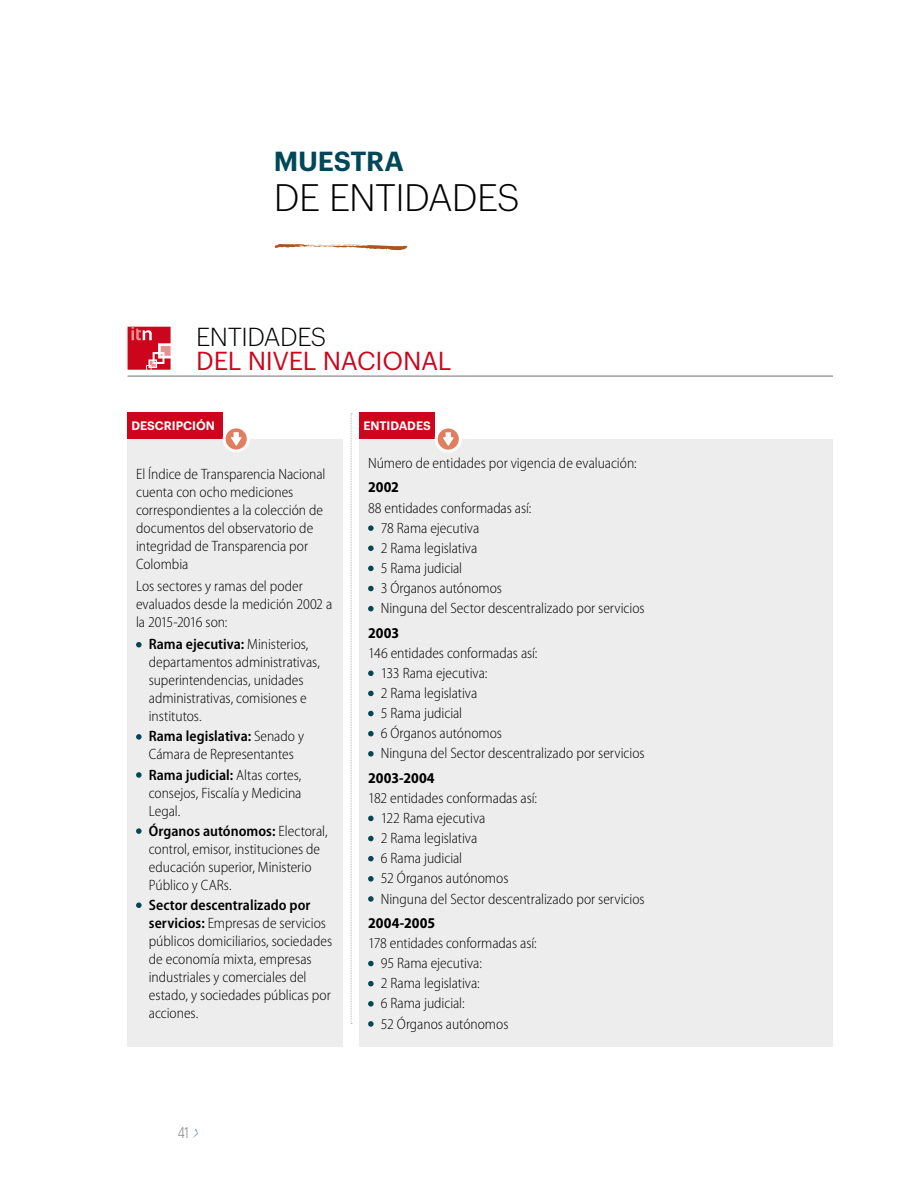
<style>
.page{position:relative;width:918px;height:1188px;background:#fff}
.page>*{position:absolute;margin:0;border:0;box-sizing:border-box;transform-origin:0 0}
.t1{font:300 37.5px "Graphik";letter-spacing:-.02em;color:#000}
.t2{font:600 27px "Graphik";letter-spacing:-.01em;color:#004857}
.t3{font:25.5px "Graphik";letter-spacing:-.015em;color:#cc051d}
.t4{font:300 25.5px "Graphik";letter-spacing:-.02em;color:#000}
.t5{font:300 semi-condensed 15px/18px "Myriad Pro";color:#000}
.t6{font:700 semi-condensed 15px "Myriad Pro";letter-spacing:-.005em;color:#000}
.t7{font:300 15px "Graphik";color:#707172;scale:.8 1}
.t8{font:600 12px "Graphik";letter-spacing:-.005em;color:#fff}
.s1{font-weight:600}
</style>
<div class="page">
<svg style="left:192px;top:1129px;width:6px;height:9px"></svg>
<svg style="left:275px;top:244px;width:132px;height:6px"></svg>
<div style="left:128px;top:439px;width:215px;height:607px;background:#eeeded"></div>
<svg style="left:136px;top:642px;width:6px;height:5px"></svg>
<svg style="left:136px;top:734px;width:6px;height:6px"></svg>
<svg style="left:136px;top:772px;width:6px;height:6px"></svg>
<svg style="left:136px;top:828px;width:6px;height:6px"></svg>
<svg style="left:136px;top:902px;width:6px;height:6px"></svg>
<div style="left:360px;top:439px;width:473px;height:607px;background:#eeeded"></div>
<svg style="left:368px;top:525px;width:6px;height:6px"></svg>
<svg style="left:368px;top:546px;width:6px;height:5px"></svg>
<svg style="left:368px;top:566px;width:6px;height:5px"></svg>
<svg style="left:368px;top:586px;width:6px;height:5px"></svg>
<svg style="left:368px;top:606px;width:6px;height:5px"></svg>
<svg style="left:368px;top:671px;width:6px;height:5px"></svg>
<svg style="left:368px;top:691px;width:6px;height:5px"></svg>
<svg style="left:368px;top:711px;width:6px;height:5px"></svg>
<svg style="left:368px;top:731px;width:6px;height:5px"></svg>
<svg style="left:368px;top:751px;width:6px;height:6px"></svg>
<svg style="left:368px;top:816px;width:6px;height:5px"></svg>
<svg style="left:368px;top:836px;width:6px;height:5px"></svg>
<svg style="left:368px;top:856px;width:6px;height:5px"></svg>
<svg style="left:368px;top:876px;width:6px;height:6px"></svg>
<svg style="left:368px;top:896px;width:6px;height:6px"></svg>
<svg style="left:368px;top:961px;width:6px;height:5px"></svg>
<svg style="left:368px;top:981px;width:6px;height:5px"></svg>
<svg style="left:368px;top:1001px;width:6px;height:6px"></svg>
<svg style="left:368px;top:1021px;width:6px;height:6px"></svg>
<div style="left:128px;top:412px;width:95px;height:27px;background:#cc051d"></div>
<div style="left:360px;top:412px;width:75px;height:27px;background:#cc051d"></div>
<svg style="left:351px;top:413px;width:1px;height:611px"></svg>
<svg style="left:224px;top:427px;width:24px;height:24px"></svg>
<svg style="left:231px;top:432px;width:11px;height:14px"></svg>
<div style="left:223px;top:425px;width:27px;height:28px;border:3px solid #fff;border-radius:50%"></div>
<svg style="left:436px;top:427px;width:24px;height:24px"></svg>
<svg style="left:443px;top:432px;width:11px;height:14px"></svg>
<div style="left:435px;top:426px;width:27px;height:27px;border:3px solid #fff;border-radius:50%"></div>
<svg style="left:128px;top:327px;width:43px;height:43px;background:#d6394a"></svg>
<hr style="left:128px;top:376px;width:705px;height:1px;background:#707172">
<h2 class="t2" style="left:274px;top:141px;width:132px">MUESTRA</h2>
<h1 class="t1" style="left:274px;top:170px;width:247px">DE ENTIDADES</h1>
<h3 class="t4" style="left:196px;top:318px;width:132px">ENTIDADES</h3>
<h3 class="t3" style="left:196px;top:341px;width:257px">DEL NIVEL NACIONAL</h3>
<p class="t8" style="left:131px;top:417px;width:85px">DESCRIPCIÓN</p>
<p class="t8" style="left:363px;top:417px;width:69px">ENTIDADES</p>
<p class="t5" style="left:136px;top:465px;width:191px">El Índice de Transparencia Nacional cuenta con ocho mediciones correspondientes a la colección de documentos del observatorio de integridad de Transparencia por<br>Colombia</p>
<p class="t5" style="left:136px;top:577px;width:198px">Los sectores y ramas del poder evaluados desde la medición 2002 a la 2015-2016 son:</p>
<p class="t5" style="left:149px;top:636px;width:173px"><span class="s1">Rama ejecutiva:</span> Ministerios, departamentos administrativas, superintendencias, unidades administrativas, comisiones e institutos.</p>
<p class="t5" style="left:149px;top:728px;width:157px"><span class="s1">Rama legislativa:</span> Senado y<br>Cámara de Representantes</p>
<p class="t5" style="left:149px;top:766px;width:154px;text-align:justify"><span class="s1">Rama judicial:</span> Altas cortes, consejos, Fiscalía y Medicina Legal.</p>
<p class="t5" style="left:149px;top:822px;width:180px"><span class="s1">Órganos autónomos:</span> Electoral, control, emisor, instituciones de educación superior, Ministerio<br>Público y CARs.</p>
<p class="t5" style="left:149px;top:896px;width:185px"><span class="s1">Sector descentralizado por servicios:</span> Empresas de servicios públicos domiciliarios, sociedades de economía mixta, empresas industriales y comerciales del estado, y sociedades públicas por acciones.</p>
<p class="t5" style="left:368px;top:454px;width:270px">Número de entidades por vigencia de evaluación:</p>
<p class="t6" style="left:368px;top:479px;width:32px">2002</p>
<p class="t5" style="left:381px;top:498px;width:265px;line-height:20.1px;text-indent:-13px">88 entidades conformadas así:<br>78 Rama ejecutiva<br>2 Rama legislativa<br>5 Rama judicial<br>3 Órganos autónomos<br>Ninguna del Sector descentralizado por servicios</p>
<p class="t6" style="left:368px;top:624px;width:33px">2003</p>
<p class="t5" style="left:381px;top:643px;width:265px;line-height:20.1px;text-indent:-13px">146 entidades conformadas así:<br>133 Rama ejecutiva:<br>2 Rama legislativa<br>5 Rama judicial<br>6 Órganos autónomos<br>Ninguna del Sector descentralizado por servicios</p>
<p class="t6" style="left:368px;top:769px;width:68px">2003-2004</p>
<p class="t5" style="left:381px;top:788px;width:265px;line-height:20.1px;text-indent:-13px">182 entidades conformadas así:<br>122 Rama ejecutiva<br>2 Rama legislativa<br>6 Rama judicial<br>52 Órganos autónomos<br>Ninguna del Sector descentralizado por servicios</p>
<p class="t6" style="left:368px;top:914px;width:69px">2004-2005</p>
<p class="t5" style="left:381px;top:933px;width:157px;line-height:20.1px;text-indent:-13px">178 entidades conformadas así:<br>95 Rama ejecutiva:<br>2 Rama legislativa:<br>6 Rama judicial:<br>52 Órganos autónomos</p>
<p class="t7" style="left:178px;top:1122px;width:16px">41</p>
</div>
